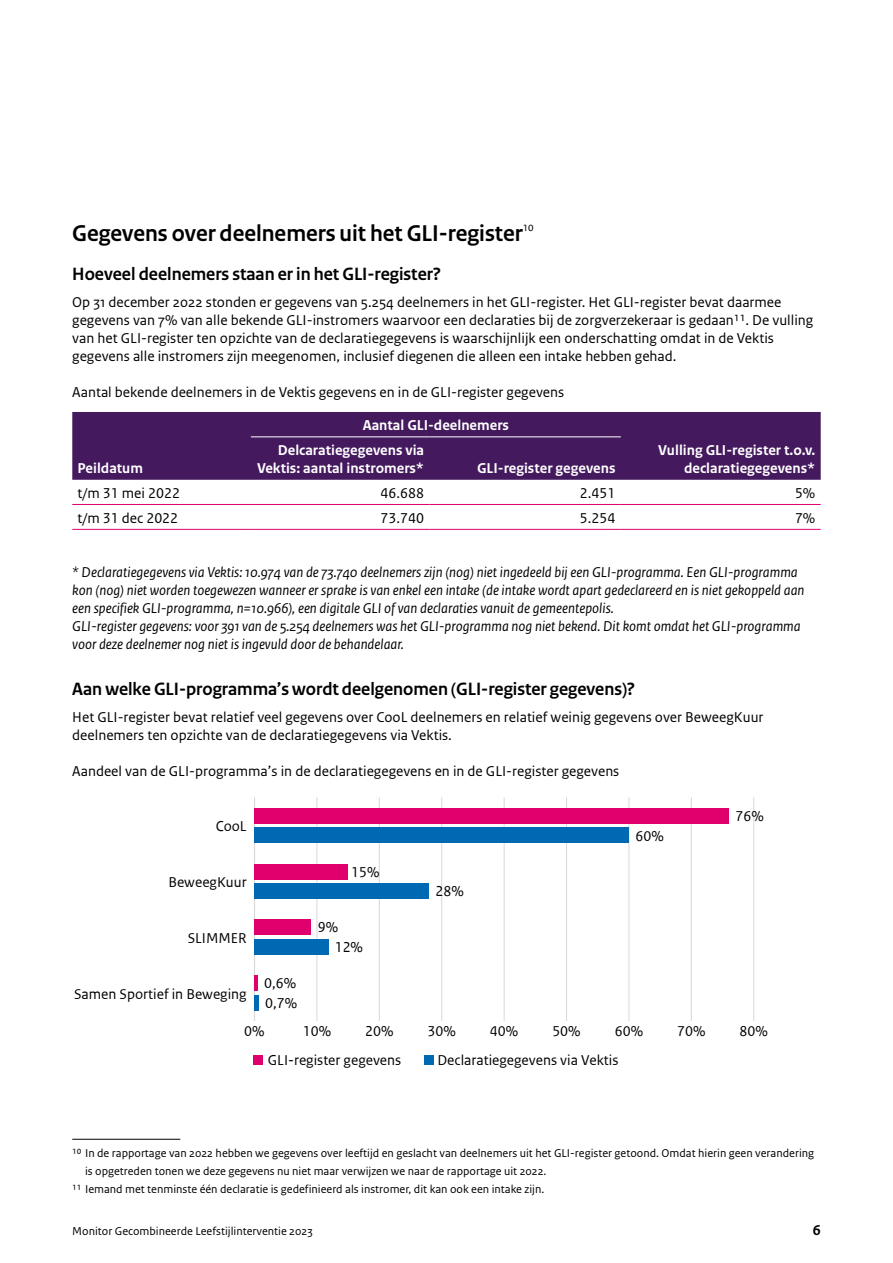
<style>
.page{position:relative;width:893px;height:1263px;background:#fff}
.page>*{position:absolute;margin:0;border:0;box-sizing:border-box;transform-origin:0 0}
.H2_Head_2{font:700 24px "Rijksoverheid Sans Heading";color:#000}
.H3_Head_3{font:700 18.75px "Rijksoverheid Sans Heading";color:#000}
.Body{font:15px/18px "Rijksoverheid Sans Text";color:#000}
.Image_Caption{font:italic 15px/18px "Rijksoverheid Sans Text";color:#000}
.Image_Head{font:15px "Rijksoverheid Sans Text";color:#000}
.Table_Head_white{font:700 15px/18px "Rijksoverheid Sans Text";color:#fff;text-align:right}
.t1{font:15px "Rijksoverheid Sans Text TT Regular 2";color:#000}
.t2{font:15px "Rijksoverheid Sans Text TT";color:#000}
.Table_Body_Left{font:15px "Rijksoverheid Sans Text";color:#000}
.t3{font:700 15px "Rijksoverheid Sans Text";color:#000}
.Footnote{font:12px/18px "Rijksoverheid Sans Text";color:#000}
</style>
<div class="page">
<div style="left:72px;top:412px;width:749px;height:68px;background:#44195e"></div>
<hr style="left:72px;top:504px;width:179px;height:1px;background:#e0006d">
<hr style="left:251px;top:504px;width:178px;height:1px;background:#e0006d">
<hr style="left:429px;top:504px;width:192px;height:1px;background:#e0006d">
<hr style="left:621px;top:504px;width:200px;height:1px;background:#e0006d">
<hr style="left:72px;top:529px;width:179px;height:1px;background:#e0006d">
<hr style="left:251px;top:529px;width:178px;height:1px;background:#e0006d">
<hr style="left:429px;top:529px;width:192px;height:1px;background:#e0006d">
<hr style="left:621px;top:529px;width:200px;height:1px;background:#e0006d">
<hr style="left:251px;top:436px;width:178px;height:1px;background:#fff">
<hr style="left:429px;top:436px;width:192px;height:1px;background:#fff">
<hr style="left:72px;top:1139px;width:108px;height:1px;background:#000">
<hr style="left:316px;top:797px;width:1px;height:224px;background:#dadada">
<hr style="left:379px;top:797px;width:1px;height:224px;background:#dadada">
<hr style="left:441px;top:797px;width:1px;height:224px;background:#dadada">
<hr style="left:504px;top:797px;width:1px;height:224px;background:#dadada">
<hr style="left:566px;top:797px;width:1px;height:224px;background:#dadada">
<hr style="left:628px;top:797px;width:1px;height:224px;background:#dadada">
<hr style="left:691px;top:797px;width:1px;height:224px;background:#dadada">
<hr style="left:753px;top:797px;width:1px;height:224px;background:#dadada">
<hr style="left:254px;top:797px;width:1px;height:224px;background:#dadada">
<div style="left:254px;top:827px;width:375px;height:16px;background:#0069b3"></div>
<div style="left:254px;top:883px;width:175px;height:16px;background:#0069b3"></div>
<div style="left:254px;top:939px;width:75px;height:16px;background:#0069b3"></div>
<div style="left:254px;top:995px;width:5px;height:16px;background:#0069b3"></div>
<div style="left:254px;top:808px;width:475px;height:15px;background:#e0006d"></div>
<div style="left:254px;top:864px;width:94px;height:15px;background:#e0006d"></div>
<div style="left:254px;top:919px;width:57px;height:16px;background:#e0006d"></div>
<hr style="left:254px;top:975px;width:4px;height:16px;background:#e0006d">
<div style="left:424px;top:1055px;width:10px;height:10px;background:#0069b3"></div>
<div style="left:253px;top:1055px;width:10px;height:10px;background:#e0006d"></div>
<h2 class="H2_Head_2" style="left:72px;top:220px;width:463px">Gegevens over deelnemers uit het GLI-register<sup>10</sup></h2>
<h3 class="H3_Head_3" style="left:72px;top:264px;width:370px">Hoeveel deelnemers staan er in het GLI-register?</h3>
<p class="Body" style="left:72px;top:294px;width:742px">Op 31 december 2022 stonden er gegevens van 5.254 deelnemers in het GLI-register. Het GLI-register bevat daarmee gegevens van 7% van alle bekende GLI-instromers waarvoor een declaraties bij de zorgverzekeraar is gedaan11. De vulling van het GLI-register ten opzichte van de declaratiegegevens is waarschijnlijk een onderschatting omdat in de Vektis gegevens alle instromers zijn meegenomen, inclusief diegenen die alleen een intake hebben gehad.</p>
<p class="Image_Head" style="left:72px;top:384px;width:493px">Aantal bekende deelnemers in de Vektis gegevens en in de GLI-register gegevens</p>
<p class="Table_Head_white" style="left:78px;top:460px;width:67px">Peildatum</p>
<p class="Table_Head_white" style="left:363px;top:417px;width:148px">Aantal GLI-deelnemers</p>
<p class="Table_Head_white" style="left:257px;top:442px;width:169px">Delcaratiegegevens via<br>Vektis: aantal instromers*</p>
<p class="Table_Head_white" style="left:477px;top:460px;width:140px">GLI-register gegevens</p>
<p class="Table_Head_white" style="left:658px;top:442px;width:159px">Vulling GLI-register t.o.v. declaratiegegevens*</p>
<p class="Table_Body_Left" style="left:78px;top:485px;width:104px">t/m 31 mei 2022</p>
<p class="Table_Body_Left" style="left:381px;top:485px;width:45px">46.688</p>
<p class="Table_Body_Left" style="left:580px;top:485px;width:37px">2.451</p>
<p class="Table_Body_Left" style="left:795px;top:485px;width:22px">5%</p>
<p class="Table_Body_Left" style="left:78px;top:509px;width:102px">t/m 31 dec 2022</p>
<p class="Table_Body_Left" style="left:381px;top:509px;width:45px">73.740</p>
<p class="Table_Body_Left" style="left:580px;top:509px;width:37px">5.254</p>
<p class="Table_Body_Left" style="left:795px;top:509px;width:22px">7%</p>
<p class="Image_Caption" style="left:72px;top:564px;width:734px">* Declaratiegegevens via Vektis: 10.974 van de 73.740 deelnemers zijn (nog) niet ingedeeld bij een GLI-programma. Een GLI-programma kon (nog) niet worden toegewezen wanneer er sprake is van enkel een intake (de intake wordt apart gedeclareerd en is niet gekoppeld aan een specifiek GLI-programma, n=10.966), een digitale GLI of van declaraties vanuit de gemeentepolis.<br>GLI-register gegevens: voor 391 van de 5.254 deelnemers was het GLI-programma nog niet bekend. Dit komt omdat het GLI-programma voor deze deelnemer nog niet is ingevuld door de behandelaar.</p>
<h3 class="H3_Head_3" style="left:72px;top:678px;width:564px">Aan welke GLI-programma’s wordt deelgenomen (GLI-register gegevens)?</h3>
<p class="Body" style="left:72px;top:708px;width:693px">Het GLI-register bevat relatief veel gegevens over CooL deelnemers en relatief weinig gegevens over BeweegKuur deelnemers ten opzichte van de declaratiegegevens via Vektis.</p>
<p class="Image_Head" style="left:72px;top:762px;width:549px">Aandeel van de GLI-programma’s in de declaratiegegevens en in de GLI-register gegevens</p>
<p class="t1" style="left:216px;top:818px;width:32px">CooL</p>
<p class="t1" style="left:168px;top:874px;width:80px">BeweegKuur</p>
<p class="t1" style="left:188px;top:930px;width:60px">SLIMMER</p>
<p class="t1" style="left:74px;top:985px;width:174px">Samen Sportief in Beweging</p>
<p class="t2" style="left:264px;top:975px;width:34px">0,6%</p>
<p class="t2" style="left:265px;top:994px;width:34px">0,7%</p>
<p class="t2" style="left:351px;top:863px;width:30px">15%</p>
<p class="t2" style="left:318px;top:919px;width:22px">9%</p>
<p class="t2" style="left:335px;top:939px;width:30px">12%</p>
<p class="t2" style="left:436px;top:883px;width:30px">28%</p>
<p class="t2" style="left:636px;top:827px;width:30px">60%</p>
<p class="t2" style="left:736px;top:807px;width:30px">76%</p>
<p class="t2" style="left:244px;top:1023px;width:22px">0%</p>
<p class="t2" style="left:303px;top:1023px;width:30px">10%</p>
<p class="t2" style="left:365px;top:1023px;width:30px">20%</p>
<p class="t2" style="left:428px;top:1023px;width:30px">30%</p>
<p class="t2" style="left:490px;top:1023px;width:30px">40%</p>
<p class="t2" style="left:552px;top:1023px;width:30px">50%</p>
<p class="t2" style="left:615px;top:1023px;width:30px">60%</p>
<p class="t2" style="left:677px;top:1023px;width:30px">70%</p>
<p class="t2" style="left:740px;top:1023px;width:30px">80%</p>
<p class="t1" style="left:268px;top:1051px;width:135px">GLI-register gegevens</p>
<p class="t1" style="left:437px;top:1051px;width:183px">Declaratiegegevens via Vektis</p>
<p class="Footnote" style="left:85px;top:1144px;width:731px;text-indent:-13px">10 In de rapportage van 2022 hebben we gegevens over leeftijd en geslacht van deelnemers uit het GLI-register getoond. Omdat hierin geen verandering is opgetreden tonen we deze gegevens nu niet maar verwijzen we naar de rapportage uit 2022.</p>
<p class="Footnote" style="left:72px;top:1180px;width:474px">11 Iemand met tenminste één declaratie is gedefinieerd als instromer, dit kan ook een intake zijn.</p>
<p class="Footnote" style="left:72px;top:1222px;width:242px">Monitor Gecombineerde Leefstijlinterventie 2023</p>
<p class="t3" style="left:813px;top:1221px;width:9px">6</p>
</div>
